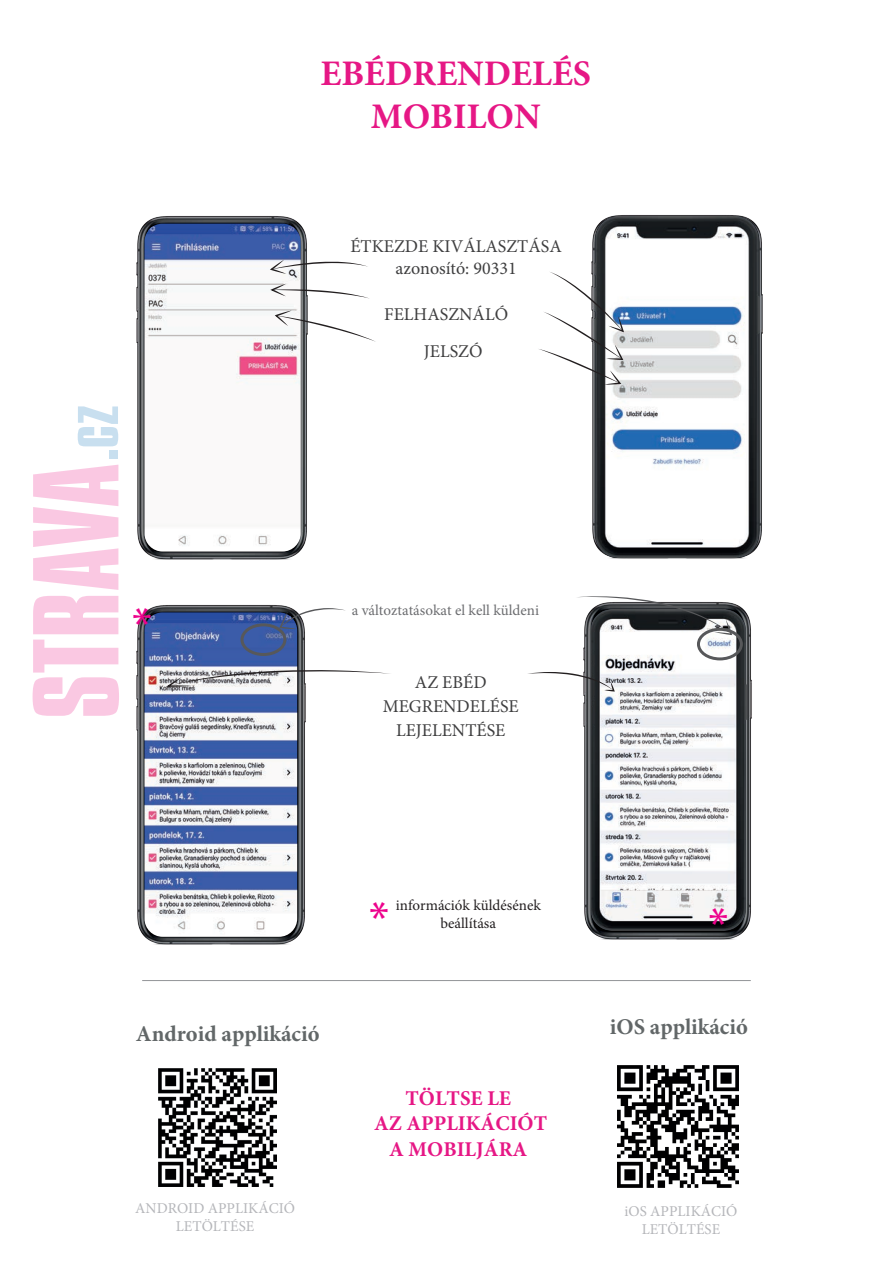
<style>
.page{position:relative;width:893px;height:1263px;background:#fff}
.page>*{position:absolute;margin:0;border:0;box-sizing:border-box;transform-origin:0 0}
.t1{font:48px "Myriad Pro";color:#ed028c}
.t2{font:700 36px/43.2px "Minion Pro";color:#e61785;text-align:center}
.t3{font:700 22.5px "Minion Pro";color:#626768}
.t4{font:700 21px/25.2px "Minion Pro";color:#e61785;text-align:center}
.t5{font:18px/24px "Minion Pro";color:#3e3e3f;text-align:center}
.t6{font:15px/18px "Minion Pro";color:#b5b6ba;text-align:center}
.t7{font:15px/18.9px "Minion Pro";color:#231f20;text-align:center}
.t8{font:15px "Minion Pro";color:#6c6d70}
</style>
<div class="page">
<img style="left:583px;top:603px;width:169px;height:337px">
<img style="left:591px;top:215px;width:172px;height:344px">
<img style="left:595px;top:217px;width:165px;height:340px">
<svg style="left:33px;top:596px;width:86px;height:120px"></svg>
<svg style="left:33px;top:465px;width:85px;height:125px"></svg>
<div style="left:109px;top:451px;width:9px;height:8px;background:#c8dfef"></div>
<svg style="left:78px;top:406px;width:40px;height:40px"></svg>
<img style="left:136px;top:605px;width:170px;height:340px">
<img style="left:136px;top:216px;width:172px;height:344px">
<img style="left:617px;top:1065px;width:122px;height:123px">
<img style="left:158px;top:1068px;width:119px;height:119px">
<hr style="left:142px;top:980px;width:609px;height:1px;background:#939598">
<img style="left:591px;top:609px;width:156px;height:322px">
<img style="left:144px;top:224px;width:157px;height:327px">
<img style="left:144px;top:612px;width:153px;height:325px">
<div style="left:697px;top:628px;width:46px;height:32px;border:3px solid #57585a;border-radius:50%"></div>
<div style="left:240px;top:623px;width:46px;height:33px;border:3px solid #57585a;border-radius:50%"></div>
<svg style="left:577px;top:596px;width:155px;height:39px"></svg>
<svg style="left:539px;top:272px;width:85px;height:113px"></svg>
<svg style="left:279px;top:608px;width:66px;height:21px"></svg>
<svg style="left:528px;top:672px;width:87px;height:20px"></svg>
<svg style="left:166px;top:670px;width:224px;height:17px"></svg>
<svg style="left:275px;top:310px;width:101px;height:32px"></svg>
<svg style="left:270px;top:284px;width:99px;height:15px"></svg>
<svg style="left:270px;top:260px;width:98px;height:14px"></svg>
<h2 class="t2" style="left:320px;top:51px;width:272px">EBÉDRENDELÉS<br>MOBILON</h2>
<h1 class="t1" style="left:132px;top:595px;width:21px">*</h1>
<p class="t5" style="left:350px;top:236px;width:213px;line-height:21.6px">ÉTKEZDE KIVÁLASZTÁSA azonosító: 90331</p>
<p class="t5" style="left:424px;top:296px;width:86px;line-height:36.8px;text-align:left;text-indent:-40px">FELHASZNÁLÓ<br>JELSZÓ</p>
<p class="t8" style="left:352px;top:600px;width:189px">a változtatásokat el kell küldeni</p>
<p class="t5" style="left:383px;top:670px;width:138px">AZ EBÉD<br>MEGRENDELÉSE<br>LEJELENTÉSE</p>
<h1 class="t1" style="left:369px;top:889px;width:21px">*</h1>
<p class="t7" style="left:396px;top:895px;width:147px">információk küldésének beállítása</p>
<h1 class="t1" style="left:708px;top:895px;width:21px">*</h1>
<p class="t3" style="left:136px;top:1017px;width:185px">Android applikáció</p>
<p class="t3" style="left:610px;top:1011px;width:140px">iOS applikáció</p>
<p class="t4" style="left:374px;top:1085px;width:175px">TÖLTSE LE<br>AZ APPLIKÁCIÓT<br>A MOBILJÁRA</p>
<p class="t6" style="left:135px;top:1199px;width:161px">ANDROID APPLIKÁCIÓ<br>LETÖLTÉSE</p>
<p class="t6" style="left:624px;top:1202px;width:114px">iOS APPLIKÁCIÓ<br>LETÖLTÉSE</p>
</div>
